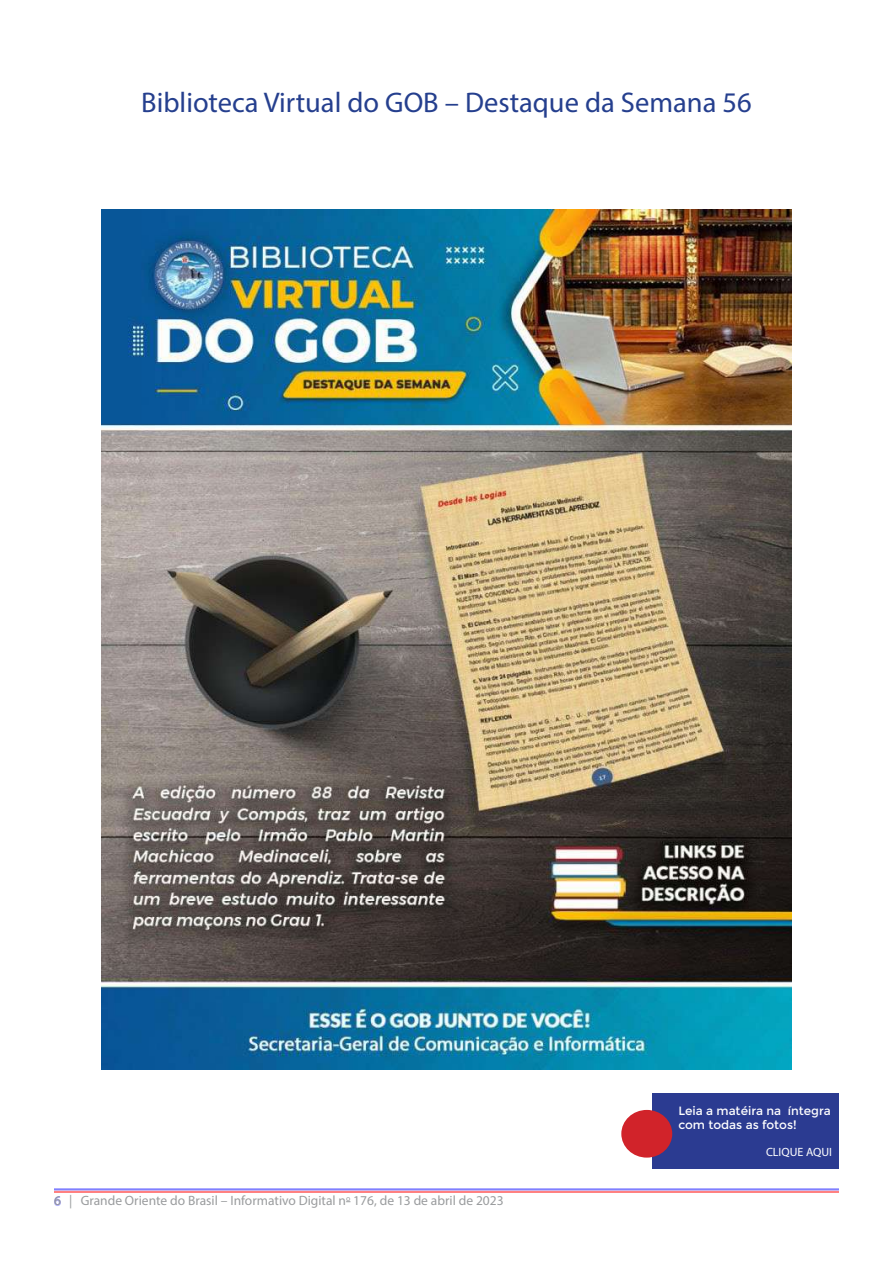
<style>
.page{position:relative;width:893px;height:1263px;background:#fff}
.page>*{position:absolute;margin:0;border:0;box-sizing:border-box;transform-origin:0 0}
.t1{font:28.5px "Myriad Pro";color:#253f8e}
.t2{font:13.5px "Myriad Pro";color:#9a9c9e}
.t3{font:12px/14.4px "Montserrat";color:#fff}
.t4{font:12px "Myriad Pro";color:#fff}
.s1{color:#b5b5ff}
</style>
<div class="page">
<hr style="left:54px;top:1188px;width:785px;height:2px;background:#8080ff">
<hr style="left:54px;top:1191px;width:785px;height:2px;background:#ff8080">
<div style="left:653px;top:1093px;width:186px;height:76px;background:#2b3b91"></div>
<div style="left:621px;top:1110px;width:51px;height:47px;background:#d1232a;border-radius:50%"></div>
<img style="left:101px;top:210px;width:691px;height:859px">
<h1 class="t1" style="left:141px;top:85px;width:612px">Biblioteca Virtual do GOB – Destaque da Semana 56</h1>
<p class="t2" style="left:54px;top:1192px;width:451px"><span class="s1">6</span> | Grande Oriente do Brasil – Informativo Digital n<sup>o</sup> 176, de 13 de abril de 2023</p>
<p class="t3" style="left:678px;top:1103px;width:154px">Leia a matéira na íntegra com todas as fotos!</p>
<p class="t4" style="left:766px;top:1145px;width:68px">CLIQUE AQUI</p>
</div>
